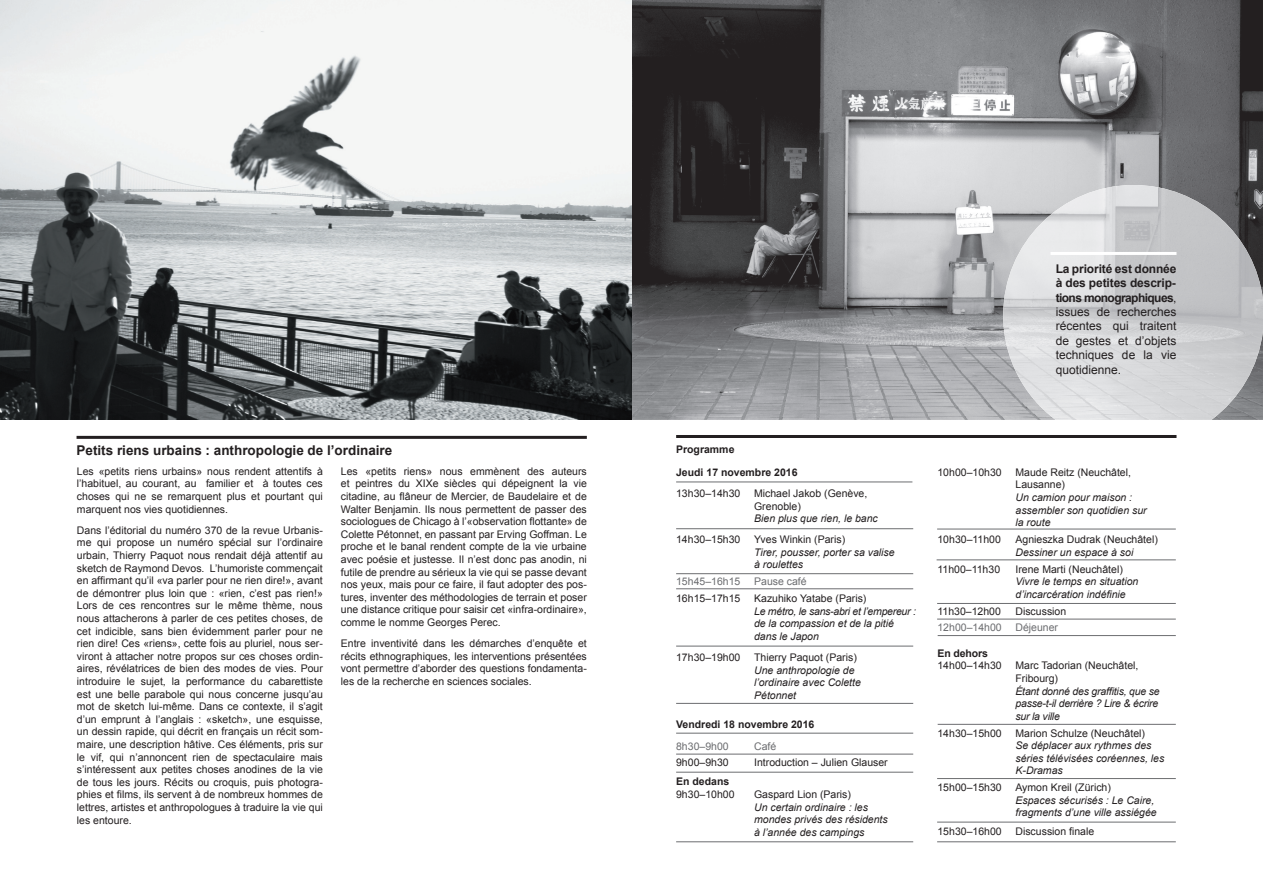
<style>
.page{position:relative;width:1263px;height:893px;background:#fff}
.page>*{position:absolute;margin:0;border:0;box-sizing:border-box;transform-origin:0 0}
.t1{font:700 13.5px "Arial";color:#231f20}
.t2{font:12px/14.4px "Arial";color:#231f20;text-align:justify}
.t3{font:10.5px/12.6px "Arial";color:#231f20;text-align:justify}
.t4{font:italic 10.5px/12.6px "Arial";color:#231f20}
.t5{font:italic 10.5px/12.6px "Arial";letter-spacing:-.02em;color:#231f20}
.t6{font:700 10.5px "Arial";color:#231f20}
.t7{font:10.5px "Arial";color:#6c6d70}
.s1{font-weight:700}
</style>
<div class="page">
<img style="left:0;top:0;width:1263px;height:420px">
<img style="left:1003px;top:185px;width:260px;height:235px">
<hr style="left:77px;top:436px;width:510px;height:3px;background:#231f20">
<hr style="left:1050px;top:252px;width:126px;height:3px;background:#fff">
<hr style="left:676px;top:435px;width:500px;height:3px;background:#231f20">
<hr style="left:676px;top:646px;width:237px;height:1px;background:#6c6d70">
<hr style="left:676px;top:528px;width:237px;height:1px;background:#6c6d70">
<hr style="left:676px;top:703px;width:237px;height:1px;background:#6c6d70">
<hr style="left:676px;top:573px;width:237px;height:1px;background:#6c6d70">
<hr style="left:676px;top:588px;width:237px;height:1px;background:#6c6d70">
<hr style="left:938px;top:635px;width:238px;height:1px;background:#6c6d70">
<hr style="left:676px;top:841px;width:237px;height:1px;background:#6c6d70">
<hr style="left:676px;top:733px;width:237px;height:1px;background:#6c6d70">
<hr style="left:936px;top:559px;width:240px;height:1px;background:#6c6d70">
<hr style="left:937px;top:529px;width:239px;height:1px;background:#6c6d70">
<hr style="left:937px;top:603px;width:239px;height:1px;background:#6c6d70">
<hr style="left:937px;top:619px;width:239px;height:1px;background:#6c6d70">
<hr style="left:938px;top:724px;width:238px;height:1px;background:#6c6d70">
<hr style="left:676px;top:482px;width:236px;height:1px;background:#6c6d70">
<hr style="left:676px;top:772px;width:237px;height:1px;background:#6c6d70">
<hr style="left:937px;top:778px;width:239px;height:1px;background:#6c6d70">
<hr style="left:937px;top:822px;width:239px;height:1px;background:#6c6d70">
<hr style="left:937px;top:841px;width:239px;height:1px;background:#6c6d70">
<hr style="left:676px;top:754px;width:237px;height:1px;background:#6c6d70">
<p class="t2" style="left:1056px;top:261px;width:122px"><span class="s1">La priorité est donnée à des petites descrip&shy;tions monographiques</span>, issues de recherches récentes qui traitent de gestes et d’objets techniques de la vie quotidienne.</p>
<p class="t1" style="left:77px;top:441px;width:317px">Petits riens urbains : anthropologie de l’ordinaire</p>
<p class="t3" style="left:77px;top:465px;width:247px">Les «petits riens urbains» nous rendent attentifs à l’habituel, au courant, au familier et à toutes ces choses qui ne se remarquent plus et pourtant qui marquent nos vies quotidiennes.</p>
<p class="t3" style="left:77px;top:524px;width:247px">Dans l’éditorial du numéro 370 de la revue Urbanis&shy;me qui propose un numéro spécial sur l’ordinaire urbain, Thierry Paquot nous rendait déjà attentif au sketch de Raymond Devos. L’humoriste commençait en affirmant qu’il «va parler pour ne rien dire!», avant de démontrer plus loin que : «rien, c’est pas rien!» Lors de ces rencontres sur le même thème, nous nous attacherons à parler de ces petites choses, de cet indicible, sans bien évidemment parler pour ne rien dire! Ces «riens», cette fois au pluriel, nous ser&shy;viront à attacher notre propos sur ces choses ordin&shy;aires, révélatrices de bien des modes de vies. Pour introduire le sujet, la performance du cabarettiste est une belle parabole qui nous concerne jusqu’au mot de sketch lui-même. Dans ce contexte, il s’agit d’un emprunt à l’anglais : «sketch», une esquisse, un dessin rapide, qui décrit en français un récit som&shy;maire, une description hâtive. Ces éléments, pris sur le vif, qui n’annoncent rien de spectaculaire mais s’intéressent aux petites choses anodines de la vie de tous les jours. Récits ou croquis, puis photogra&shy;phies et films, ils servent à de nombreux hommes de lettres, artistes et anthropologues à traduire la vie qui les entoure.</p>
<p class="t3" style="left:341px;top:465px;width:247px">Les «petits riens» nous emmènent des auteurs et peintres du XIXe siècles qui dépeignent la vie citadine, au flâneur de Mercier, de Baudelaire et de Walter Benjamin. Ils nous permettent de passer des sociologues de Chicago à l’«observation flottante» de Colette Pétonnet, en passant par Erving Goffman. Le proche et le banal rendent compte de la vie urbaine avec poésie et justesse. Il n’est donc pas anodin, ni futile de prendre au sérieux la vie qui se passe devant nos yeux, mais pour ce faire, il faut adopter des pos&shy;tures, inventer des méthodologies de terrain et poser une distance critique pour saisir cet «infra-ordinaire», comme le nomme Georges Perec.</p>
<p class="t3" style="left:341px;top:637px;width:247px">Entre inventivité dans les démarches d’enquête et récits ethnographiques, les interventions présentées vont permettre d’aborder des questions fondamenta&shy;les de la recherche en sciences sociales.</p>
<p class="t6" style="left:676px;top:442px;width:60px">Programme</p>
<p class="t6" style="left:676px;top:465px;width:123px">Jeudi 17 novembre 2016</p>
<p class="t3" style="left:676px;top:487px;width:66px">13h30–14h30</p>
<p class="t3" style="left:754px;top:487px;width:115px">Michael Jakob (Genève,<br>Grenoble)</p>
<p class="t4" style="left:754px;top:512px;width:125px">Bien plus que rien, le banc</p>
<p class="t3" style="left:676px;top:533px;width:66px">14h30–15h30</p>
<p class="t3" style="left:754px;top:533px;width:93px">Yves Winkin (Paris)</p>
<p class="t4" style="left:754px;top:546px;width:142px">Tirer, pousser, porter sa valise à roulettes</p>
<p class="t7" style="left:676px;top:575px;width:66px">15h45–16h15</p>
<p class="t7" style="left:754px;top:575px;width:54px">Pause café</p>
<p class="t3" style="left:676px;top:592px;width:66px">16h15–17h15</p>
<p class="t3" style="left:754px;top:592px;width:114px">Kazuhiko Yatabe (Paris)</p>
<p class="t4" style="left:754px;top:605px;width:163px">Le métro, le sans-abri et l’empereur : de la compassion et de la pitié dans le Japon</p>
<p class="t3" style="left:676px;top:651px;width:66px">17h30–19h00</p>
<p class="t3" style="left:754px;top:651px;width:104px">Thierry Paquot (Paris)</p>
<p class="t4" style="left:754px;top:664px;width:108px">Une anthropologie de l’ordinaire avec Colette<br>Pétonnet</p>
<p class="t6" style="left:676px;top:718px;width:140px">Vendredi 18 novembre 2016</p>
<p class="t7" style="left:676px;top:739px;width:54px">8h30–9h00</p>
<p class="t7" style="left:754px;top:739px;width:24px">Café</p>
<p class="t3" style="left:676px;top:756px;width:54px">9h00–9h30</p>
<p class="t3" style="left:754px;top:756px;width:135px">Introduction – Julien Glauser</p>
<p class="t6" style="left:676px;top:775px;width:55px">En dedans</p>
<p class="t3" style="left:676px;top:788px;width:60px">9h30–10h00</p>
<p class="t3" style="left:754px;top:788px;width:98px">Gaspard Lion (Paris)</p>
<p class="t4" style="left:754px;top:801px;width:135px">Un certain ordinaire : les mondes privés des résidents à l’année des campings</p>
<p class="t3" style="left:937px;top:466px;width:66px">10h00–10h30</p>
<p class="t3" style="left:1015px;top:466px;width:117px">Maude Reitz (Neuchâtel,<br>Lausanne)</p>
<p class="t4" style="left:1015px;top:491px;width:133px">Un camion pour maison : assembler son quotidien sur la route</p>
<p class="t3" style="left:937px;top:533px;width:65px">10h30–11h00</p>
<p class="t3" style="left:1015px;top:533px;width:144px">Agnieszka Dudrak (Neuchâtel)</p>
<p class="t4" style="left:1015px;top:546px;width:119px">Dessiner un espace à soi</p>
<p class="t3" style="left:937px;top:563px;width:64px">11h00–11h30</p>
<p class="t3" style="left:1015px;top:563px;width:109px">Irene Marti (Neuchâtel)</p>
<p class="t4" style="left:1015px;top:575px;width:124px">Vivre le temps en situation d’incarcération indéfinie</p>
<p class="t3" style="left:937px;top:605px;width:65px">11h30–12h00</p>
<p class="t3" style="left:1015px;top:605px;width:52px">Discussion</p>
<p class="t7" style="left:937px;top:621px;width:66px">12h00–14h00</p>
<p class="t7" style="left:1015px;top:621px;width:44px">Déjeuner</p>
<p class="t6" style="left:937px;top:646px;width:52px">En dehors</p>
<p class="t3" style="left:937px;top:659px;width:66px">14h00–14h30</p>
<p class="t3" style="left:1015px;top:659px;width:124px">Marc Tadorian (Neuchâtel,<br>Fribourg)</p>
<p class="t5" style="left:1015px;top:685px;width:146px">Étant donné des graffitis, que se passe-t-il derrière ? Lire &amp; écrire sur la ville</p>
<p class="t3" style="left:937px;top:727px;width:66px">14h30–15h00</p>
<p class="t3" style="left:1015px;top:727px;width:131px">Marion Schulze (Neuchâtel)</p>
<p class="t4" style="left:1015px;top:739px;width:150px">Se déplacer aux rythmes des séries télévisées coréennes, les<br>K-Dramas</p>
<p class="t3" style="left:937px;top:781px;width:66px">15h00–15h30</p>
<p class="t3" style="left:1015px;top:781px;width:97px">Aymon Kreil (Zürich)</p>
<p class="t4" style="left:1015px;top:794px;width:143px">Espaces sécurisés : Le Caire, fragments d’une ville assiégée</p>
<p class="t3" style="left:937px;top:826px;width:66px">15h30–16h00</p>
<p class="t3" style="left:1015px;top:826px;width:80px">Discussion finale</p>
</div>
